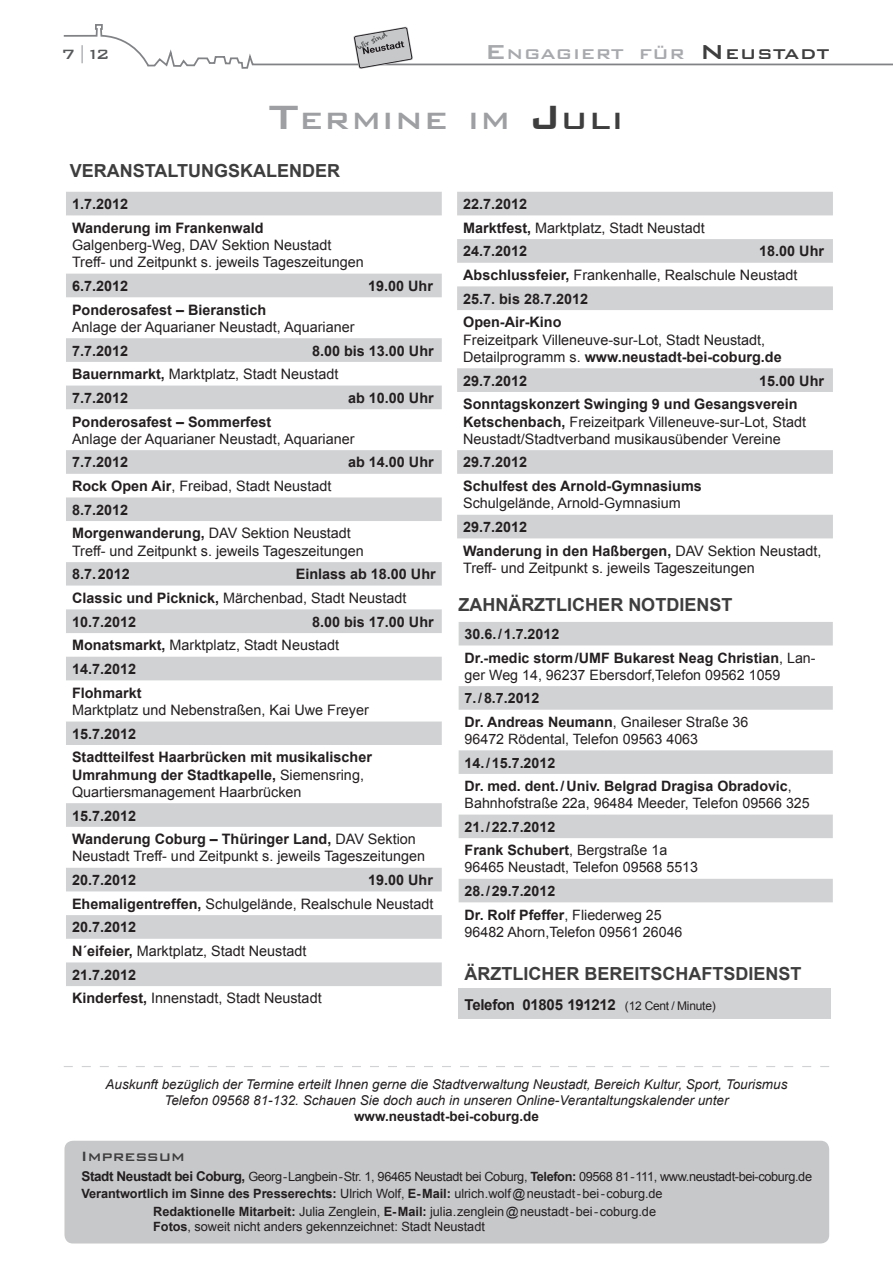
<style>
.page{position:relative;width:893px;height:1263px;background:#fff}
.page>*{position:absolute;margin:0;border:0;box-sizing:border-box;transform-origin:0 0}
.t1{font:500 31.5px "Bank Gothic BT";color:#9d9fa2;scale:1.06 1}
.t2{font:500 18.9px "Bank Gothic BT";color:#a8a9ad;scale:1.06 1}
.t3{font:500 18.9px "Bank Gothic BT";color:#3e3e3f;scale:1.06 1}
.t4{font:700 18px "Arial";color:#3e3e3f}
.t5{font:500 18px "Bank Gothic BT";color:#3e3e3f}
.t6{font:500 18px "Bank Gothic BT";color:#57585a}
.t7{font:700 15px "Arial";letter-spacing:-.02em;color:#231f20}
.t8{font:14.4px/23.7px "Arial";color:#231f20}
.t9{font:700 14.4px/23.7px "Arial";color:#231f20}
.t10{font:700 14.25px/23.5px "Arial";color:#231f20}
.t11{font:14.25px/17.1px "Arial";color:#231f20}
.t12{font:italic 13.5px/16.2px "Arial";color:#231f20;text-align:center}
.t13{font:700 13.5px "Arial";color:#231f20}
.t14{font:12.75px "Arial";letter-spacing:-.005em;color:#231f20}
.t15{font:12.75px "Arial";letter-spacing:-.03em;color:#231f20}
.s1{color:#a8a9ad}
.s2{font-size:27px}
.s3{font-size:27px;color:#3e3e3f}
.s4{color:#3e3e3f}
.s5{font-size:45px}
.s6{font-size:45px;color:#3e3e3f}
.s7{font-weight:400}
.s8{font-weight:700}
.s9{font-weight:400;font-size:12px}
.s10{font-weight:700;font-size:13.5px}
</style>
<div class="page">
<svg style="left:63px;top:24px;width:830px;height:45px"></svg>
<svg style="left:353px;top:26px;width:60px;height:43px"></svg>
<div style="left:64px;top:1141px;width:765px;height:102px;background:#c7c8ca;border-radius:9px"></div>
<svg style="left:66px;top:192px;width:376px;height:794px"></svg>
<svg style="left:66px;top:521px;width:376px;height:200px"></svg>
<svg style="left:66px;top:609px;width:376px;height:71px"></svg>
<svg style="left:64px;top:1066px;width:765px;height:1px"></svg>
<svg style="left:457px;top:192px;width:376px;height:346px"></svg>
<div style="left:459px;top:988px;width:372px;height:31px;background:#d1d2d4"></div>
<svg style="left:459px;top:622px;width:374px;height:152px"></svg>
<svg style="left:459px;top:814px;width:374px;height:88px"></svg>
<p class="t6" style="left:62px;top:44px;width:49px">7<span class="s1">|</span>12</p>
<h2 class="t2" style="left:485px;top:44px;width:52px"><span class="s2">E</span>ngag</h2>
<h2 class="t2" style="left:573px;top:44px;width:159px">iert für <span class="s3">N</span> <span class="s4">eus</span></h2>
<h2 class="t3" style="left:773px;top:44px;width:54px">tadt</h2>
<h1 class="t1" style="left:269px;top:103px;width:337px"><span class="s5">T</span>ermine im <span class="s6">J</span><span class="s4">uli</span></h1>
<p class="t4" style="left:70px;top:158px;width:14px">VERA</p>
<p class="t4" style="left:120px;top:158px;width:26px">NSTALTU</p>
<p class="t4" style="left:201px;top:158px;width:40px">NGSKALE</p>
<p class="t4" style="left:289px;top:158px;width:39px">NDER</p>
<p class="t9" style="left:72px;top:193px;width:193px">1.7.2012<br>Wanderung im Frankenwald</p>
<p class="t8" style="left:72px;top:236px;width:293px;line-height:17.2px">Galgenberg-Weg, DAV Sektion Neustadt<br>Treff- und Zeitpunkt s. jeweils Tageszeitungen</p>
<p class="t9" style="left:72px;top:274px;width:58px">6.7.2012</p>
<p class="t9" style="left:368px;top:274px;width:66px">19.00 Uhr</p>
<p class="t9" style="left:72px;top:298px;width:196px">Ponderosafest – Bieranstich</p>
<p class="t8" style="left:72px;top:315px;width:284px">Anlage der Aquarianer Neustadt, Aquarianer</p>
<p class="t9" style="left:72px;top:339px;width:58px">7.7.2012</p>
<p class="t9" style="left:72px;top:339px;width:363px;text-indent:240px">8.00 bis 13.00 Uhr<br>Bauernmarkt, <span class="s7">Marktplatz, Stadt Neustadt<br></span>7.7.2012</p>
<p class="t9" style="left:348px;top:386px;width:87px">ab 10.00 Uhr</p>
<p class="t9" style="left:72px;top:410px;width:201px">Ponderosafest – Sommerfest</p>
<p class="t8" style="left:72px;top:427px;width:284px">Anlage der Aquarianer Neustadt, Aquarianer</p>
<p class="t9" style="left:72px;top:451px;width:58px">7.7.2012</p>
<p class="t9" style="left:348px;top:451px;width:87px">ab 14.00 Uhr</p>
<p class="t8" style="left:72px;top:474px;width:280px"><span class="s8">Rock Open Air</span>, Freibad, Stadt Neustadt<br><span class="s8">8.7.2012<br>Morgenwanderung,</span> DAV Sektion Neustadt</p>
<p class="t8" style="left:72px;top:539px;width:293px">Treff- und Zeitpunkt s. jeweils Tageszeitungen</p>
<p class="t9" style="left:72px;top:563px;width:59px">8.7.2012</p>
<p class="t9" style="left:72px;top:563px;width:365px;text-indent:224px">Einlass ab 18.00 Uhr<br>Classic und Picknick, <span class="s7">Märchenbad, Stadt Neustadt<br></span>10.7.2012</p>
<p class="t9" style="left:72px;top:610px;width:363px;text-indent:240px">8.00 bis 17.00 Uhr<br>Monatsmarkt, <span class="s7">Marktplatz, Stadt Neustadt<br></span>14.7.2012<br>Flohmarkt</p>
<p class="t8" style="left:72px;top:698px;width:298px">Marktplatz und Nebenstraßen, Kai Uwe Freyer</p>
<p class="t9" style="left:72px;top:722px;width:302px">15.7.2012<br>Stadtteilfest Haarbrücken mit musikalischer</p>
<p class="t8" style="left:72px;top:766px;width:293px;line-height:17.2px"><span class="s8">Umrahmung der Stadtkapelle,</span> Siemensring,<br>Quartiersmanagement Haarbrücken</p>
<p class="t9" style="left:72px;top:804px;width:345px">15.7.2012<br>Wanderung Coburg – Thüringer Land, <span class="s7">DAV Sektion</span></p>
<p class="t8" style="left:72px;top:845px;width:355px">Neustadt Treff- und Zeitpunkt s. jeweils Tageszeitungen</p>
<p class="t9" style="left:72px;top:869px;width:66px">20.7.2012</p>
<p class="t8" style="left:72px;top:868px;width:363px;text-indent:296px"><span class="s8">19.00 Uhr<br>Ehemaligentreffen,</span> Schulgelände, Realschule Neustadt<br><span class="s8">20.7.2012<br>N´eifeier,</span> Marktplatz, Stadt Neustadt<br><span class="s8">21.7.2012<br>Kinderfest,</span> Innenstadt, Stadt Neustadt</p>
<p class="t9" style="left:463px;top:193px;width:243px">22.7.2012<br>Marktfest, <span class="s7">Marktplatz, Stadt Neustadt<br></span>24.7.2012</p>
<p class="t9" style="left:463px;top:240px;width:363px;text-indent:296px">18.00 Uhr<br>Abschlussfeier, <span class="s7">Frankenhalle, Realschule Neustadt<br></span>25.7. bis 28.7.2012<br>Open-Air-Kino</p>
<p class="t8" style="left:463px;top:331px;width:320px;line-height:17.2px">Freizeitpark Villeneuve-sur-Lot, Stadt Neustadt,<br>Detailprogramm s. <span class="s8">www.neustadt-bei-coburg.de</span></p>
<p class="t9" style="left:463px;top:369px;width:66px">29.7.2012</p>
<p class="t9" style="left:463px;top:369px;width:363px;text-indent:296px">15.00 Uhr<br>Sonntagskonzert Swinging 9 und Gesangsverein</p>
<p class="t8" style="left:463px;top:413px;width:344px;line-height:17.2px"><span class="s8">Ketschenbach,</span> Freizeitpark Villeneuve-sur-Lot, Stadt<br>Neustadt/Stadtverband musikausübender Vereine</p>
<p class="t9" style="left:463px;top:451px;width:240px">29.7.2012<br>Schulfest des Arnold-Gymnasiums</p>
<p class="t8" style="left:463px;top:492px;width:219px">Schulgelände, Arnold-Gymnasium</p>
<p class="t9" style="left:463px;top:516px;width:360px">29.7.2012<br>Wanderung in den Haßbergen, <span class="s7">DAV Sektion Neustadt,</span></p>
<p class="t8" style="left:463px;top:556px;width:293px">Treff- und Zeitpunkt s. jeweils Tageszeitungen</p>
<p class="t4" style="left:458px;top:593px;width:13px">ZAH</p>
<p class="t4" style="left:495px;top:593px;width:39px">NÄRZTLICHER</p>
<p class="t4" style="left:628px;top:593px;width:93px">NOTDIENST</p>
<p class="t10" style="left:465px;top:623px;width:125px">30.6./1.7.2012<br>Dr.-medic storm/UMF</p>
<p class="t11" style="left:465px;top:649px;width:352px;text-indent:149px"><span class="s8">Bukarest Neag Christian</span>, Lan&shy;ger Weg 14, 96237 Ebersdorf,Telefon 09562 1059</p>
<p class="t10" style="left:465px;top:687px;width:285px">7./8.7.2012<br>Dr. Andreas Neumann<span class="s7">, Gnaileser Straße 36</span></p>
<p class="t11" style="left:465px;top:730px;width:235px">96472 Rödental, Telefon 09563 4063</p>
<p class="t10" style="left:465px;top:751px;width:329px">14./15.7.2012<br>Dr. med. dent./ U niv. Belgrad Dragisa Obradovic<span class="s7">,</span></p>
<p class="t11" style="left:465px;top:795px;width:347px">Bahnhofstraße 22a, 96484 Meeder, Telefon 09566 325</p>
<p class="t10" style="left:465px;top:815px;width:204px">21./22.7.2012<br>Frank Schubert<span class="s7">, Bergstraße 1a</span></p>
<p class="t11" style="left:465px;top:859px;width:235px">96465 Neustadt, Telefon 09568 5513</p>
<p class="t10" style="left:465px;top:880px;width:199px">28./29.7.2012<br>Dr. Rolf Pfeffer<span class="s7">, Fliederweg 25</span></p>
<p class="t11" style="left:465px;top:923px;width:219px">96482 Ahorn,Telefon 09561 26046</p>
<p class="t4" style="left:465px;top:962px;width:26px">ÄRZTLICHER</p>
<p class="t4" style="left:585px;top:962px;width:13px">BEREITSCHAFTS</p>
<p class="t4" style="left:736px;top:962px;width:55px">DIENST</p>
<p class="t7" style="left:465px;top:995px;width:253px">Telefon 01805 191212 <span class="s9">(12 Cent / Minute)</span></p>
<p class="t12" style="left:106px;top:1076px;width:683px">Auskunft bezüglich der Termine erteilt Ihnen gerne die Stadtverwaltung Neustadt, Bereich Kultur, Sport, Tourismus<br>Telefon 09568 81-132. Schauen Sie doch auch in unseren Online-Verantaltungskalender unter</p>
<p class="t13" style="left:354px;top:1107px;width:186px">www.neustadt-bei-coburg.de</p>
<p class="t5" style="left:81px;top:1146px;width:106px">Impressum</p>
<p class="t15" style="left:81px;top:1168px;width:732px"><span class="s10">Stadt Neustadt bei Coburg,</span> Georg-Langbein-Str. 1, 96465 Neustadt bei Coburg, <span class="s8">Telefon:</span> 09568 81-111, www.neustadt-bei-coburg.de</p>
<p class="t14" style="left:82px;top:1185px;width:583px"><span class="s8">Verantwortlich im Sinne des Presserechts:</span> Ulrich Wolf, <span class="s8">E- Mail:</span> ulrich.wolf@neustadt-bei-coburg.de</p>
<p class="t14" style="left:153px;top:1203px;width:504px"><span class="s8">Redaktionelle Mitarbeit:</span> Julia Zenglein, <span class="s8">E- Mail:</span> julia.zenglein@neustadt-bei-coburg.de</p>
<p class="t14" style="left:153px;top:1218px;width:333px"><span class="s8">Fotos</span>, soweit nicht anders gekennzeichnet: Stadt Neustadt</p>
</div>
